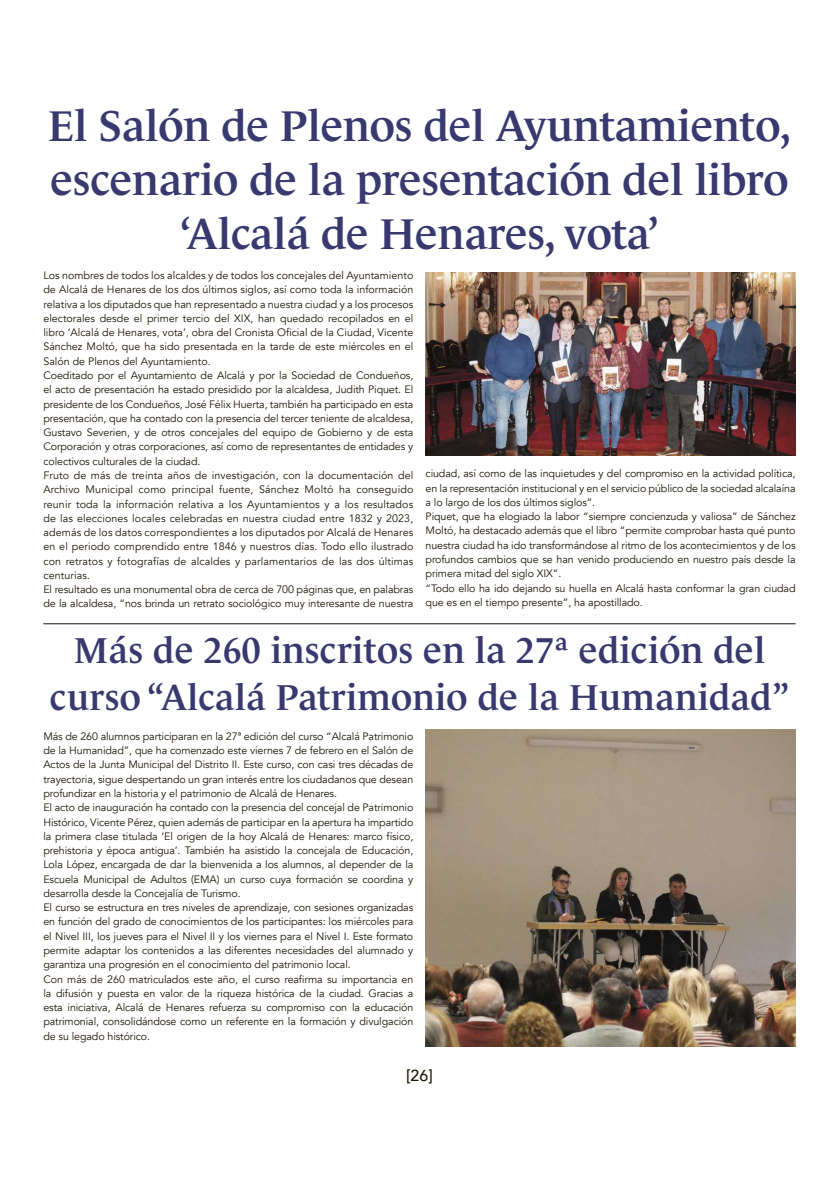
<style>
.page{position:relative;width:839px;height:1196px;background:#fff}
.page>*{position:absolute;margin:0;border:0;box-sizing:border-box;transform-origin:0 0}
.t1{font:600 43.8px/54px "Le Monde Journal Std";color:#37396f;text-align:center}
.t2{font:600 36.8px/47px "Le Monde Journal Std";letter-spacing:.01em;color:#37396f;text-align:center}
.t3{font:500 15.8px "Avenir";color:#1e180a}
.t4{font:10.8px/14.2px "Avenir";letter-spacing:-.01em;color:#1e180a}
</style>
<div class="page">
<img style="left:425px;top:272px;width:370px;height:183px">
<img style="left:425px;top:729px;width:370px;height:317px">
<hr style="left:43px;top:623px;width:752px;height:1px;background:#1e180a">
<h1 class="t1" style="left:48px;top:99px;width:744px">El Salón de Plenos del Ayuntamiento, escenario de la presentación del libro ‘Alcalá de Henares, vota’</h1>
<p class="t4" style="left:43px;top:268px;width:371px">Los nombres de todos los alcaldes y de todos los concejales del Ayuntamiento de Alcalá de Henares de los dos últimos siglos, así como toda la información relativa a los diputados que han representado a nuestra ciudad y a los procesos electorales desde el primer tercio del XIX, han quedado recopilados en el libro ‘Alcalá de Henares, vota’, obra del Cronista Oficial de la Ciudad, Vicente Sánchez Moltó, que ha sido presentada en la tarde de este miércoles en el Salón de Plenos del Ayuntamiento.<br>Coeditado por el Ayuntamiento de Alcalá y por la Sociedad de Condueños, el acto de presentación ha estado presidido por la alcaldesa, Judith Piquet. El presidente de los Condueños, José Félix Huerta, también ha participado en esta presentación, que ha contado con la presencia del tercer teniente de alcaldesa, Gustavo Severien, y de otros concejales del equipo de Gobierno y de esta Corporación y otras corporaciones, así como de representantes de entidades y colectivos culturales de la ciudad.<br>Fruto de más de treinta años de investigación, con la documentación del Archivo Municipal como principal fuente, Sánchez Moltó ha conseguido reunir toda la información relativa a los Ayuntamientos y a los resultados de las elecciones locales celebradas en nuestra ciudad entre 1832 y 2023, además de los datos correspondientes a los diputados por Alcalá de Henares en el periodo comprendido entre 1846 y nuestros días. Todo ello ilustrado con retratos y fotografías de alcaldes y parlamentarios de las dos últimas centurias.<br>El resultado es una monumental obra de cerca de 700 páginas que, en palabras de la alcaldesa, “nos brinda un retrato sociológico muy interesante de nuestra</p>
<p class="t4" style="left:425px;top:467px;width:371px">ciudad, así como de las inquietudes y del compromiso en la actividad política, en la representación institucional y en el servicio público de la sociedad alcalaína a lo largo de los dos últimos siglos”.<br>Piquet, que ha elogiado la labor “siempre concienzuda y valiosa” de Sánchez Moltó, ha destacado además que el libro “permite comprobar hasta qué punto nuestra ciudad ha ido transformándose al ritmo de los acontecimientos y de los profundos cambios que se han venido produciendo en nuestro país desde la primera mitad del siglo XIX”.<br>“Todo ello ha ido dejando su huella en Alcalá hasta conformar la gran ciudad que es en el tiempo presente”, ha apostillado.</p>
<h2 class="t2" style="left:50px;top:627px;width:741px">Más de 260 inscritos en la 27ª edición del curso “Alcalá Patrimonio de la Humanidad”</h2>
<p class="t4" style="left:43px;top:729px;width:371px">Más de 260 alumnos participaran en la 27ª edición del curso “Alcalá Patrimonio de la Humanidad”, que ha comenzado este viernes 7 de febrero en el Salón de Actos de la Junta Municipal del Distrito II. Este curso, con casi tres décadas de trayectoria, sigue despertando un gran interés entre los ciudadanos que desean profundizar en la historia y el patrimonio de Alcalá de Henares.<br>El acto de inauguración ha contado con la presencia del concejal de Patrimonio Histórico, Vicente Pérez, quien además de participar en la apertura ha impartido la primera clase titulada ‘El origen de la hoy Alcalá de Henares: marco físico, prehistoria y época antigua’. También ha asistido la concejala de Educación, Lola López, encargada de dar la bienvenida a los alumnos, al depender de la Escuela Municipal de Adultos (EMA) un curso cuya formación se coordina y desarrolla desde la Concejalía de Turismo.<br>El curso se estructura en tres niveles de aprendizaje, con sesiones organizadas en función del grado de conocimientos de los participantes: los miércoles para el Nivel III, los jueves para el Nivel II y los viernes para el Nivel I. Este formato permite adaptar los contenidos a las diferentes necesidades del alumnado y garantiza una progresión en el conocimiento del patrimonio local.<br>Con más de 260 matriculados este año, el curso reafirma su importancia en la difusión y puesta en valor de la riqueza histórica de la ciudad. Gracias a esta iniciativa, Alcalá de Henares refuerza su compromiso con la educación patrimonial, consolidándose como un referente en la formación y divulgación de su legado histórico.</p>
<h3 class="t3" style="left:406px;top:1061px;width:28px">[26]</h3>
</div>
